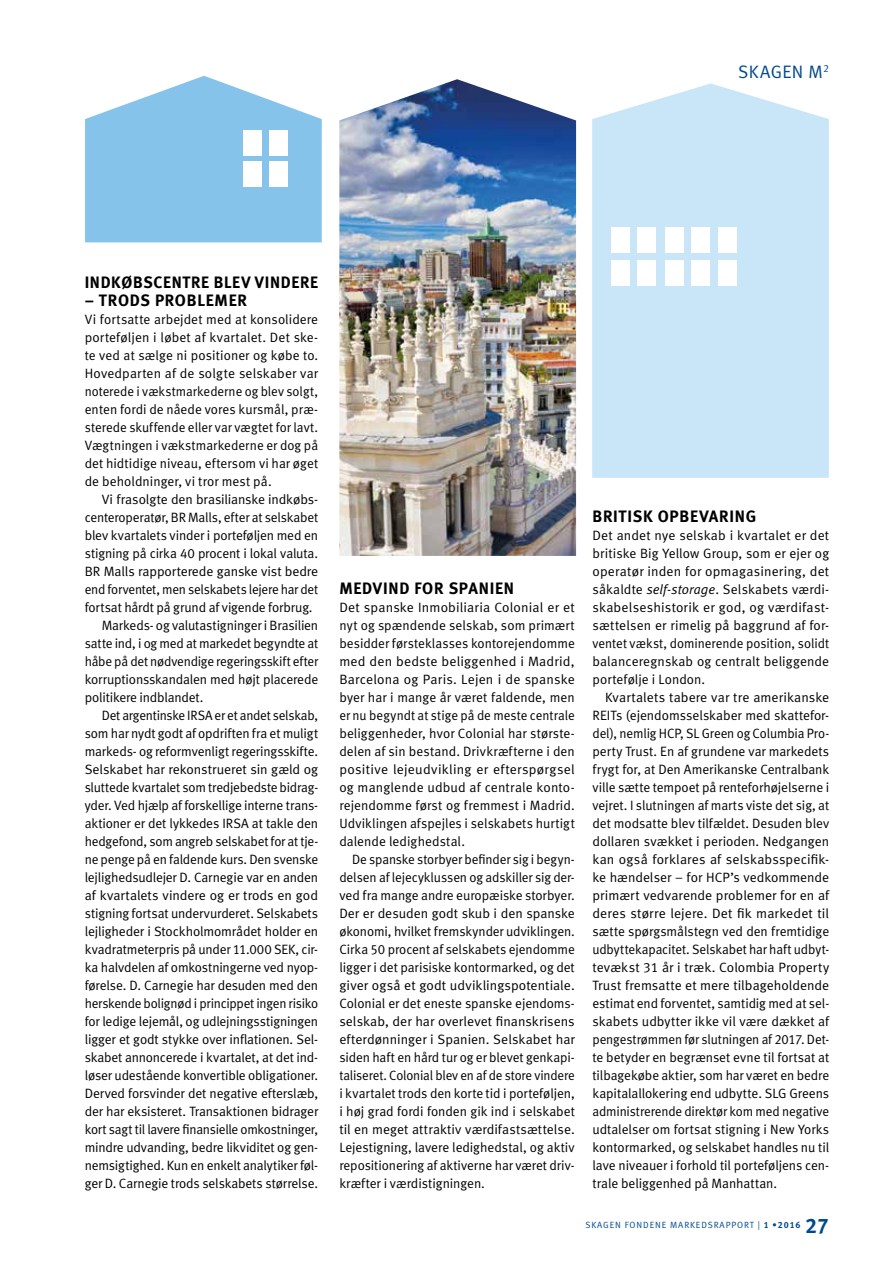
<style>
.page{position:relative;width:893px;height:1263px;background:#fff}
.page>*{position:absolute;margin:0;border:0;box-sizing:border-box;transform-origin:0 0}
.t1{font:21px "Meta Bold LF";color:#00498d}
.t2{font:18px "Meta Normal LF";letter-spacing:.02em;color:#00498d}
.t3{font:16.5px "Meta Bold LF";letter-spacing:.045em;color:#000}
.t4{font:13.5px/18px "Meta Normal LF";letter-spacing:-.01em;color:#000;text-align:justify}
.t5{font:9px "Meta Normal LF";letter-spacing:.1em;color:#00498d}
.s1{font-style:italic}
.s2{font-style:inherit}
.s3{font-family:"Meta Bold LF"}
</style>
<div class="page">
<div style="left:592px;top:83px;width:237px;height:395px;background:#c9e6f9"></div>
<svg style="left:85px;top:76px;width:237px;height:166px"></svg>
<div style="left:244px;top:130px;width:18px;height:26px;background:#fff"></div>
<div style="left:270px;top:130px;width:18px;height:26px;background:#fff"></div>
<div style="left:611px;top:227px;width:18px;height:26px;background:#fff"></div>
<div style="left:637px;top:227px;width:18px;height:26px;background:#fff"></div>
<div style="left:665px;top:227px;width:19px;height:26px;background:#fff"></div>
<div style="left:691px;top:227px;width:19px;height:26px;background:#fff"></div>
<div style="left:718px;top:227px;width:19px;height:26px;background:#fff"></div>
<div style="left:611px;top:260px;width:18px;height:26px;background:#fff"></div>
<div style="left:637px;top:260px;width:18px;height:26px;background:#fff"></div>
<div style="left:665px;top:260px;width:19px;height:26px;background:#fff"></div>
<div style="left:691px;top:260px;width:19px;height:26px;background:#fff"></div>
<div style="left:718px;top:260px;width:19px;height:26px;background:#fff"></div>
<div style="left:244px;top:161px;width:18px;height:26px;background:#fff"></div>
<div style="left:270px;top:161px;width:18px;height:26px;background:#fff"></div>
<img style="left:339px;top:79px;width:237px;height:477px">
<h2 class="t2" style="left:738px;top:61px;width:92px">SKAGEN M<sup>2</sup></h2>
<p class="t3" style="left:85px;top:272px;width:235px">INDKØBSCENTRE BLEV VINDERE</p>
<p class="t3" style="left:85px;top:290px;width:164px">– TRODS PROBLEMER</p>
<p class="t4" style="left:85px;top:310px;width:235px">Vi fortsatte arbejdet med at konsolidere porteføljen i løbet af kvartalet. Det ske&shy;te ved at sælge ni positioner og købe to.<br>Hovedparten af de solgte selskaber var noterede i vækstmarkederne og blev solgt, enten fordi de nåede vores kursmål, præ&shy;sterede skuffende eller var vægtet for lavt.<br>Vægtningen i vækstmarkederne er dog på det hidtidige niveau, eftersom vi har øget de beholdninger, vi tror mest på.</p>
<p class="t4" style="left:102px;top:490px;width:218px">Vi frasolgte den brasilianske indkøbs-</p>
<p class="t4" style="left:85px;top:508px;width:235px">centeroperatør, BR Malls, efter at selskabet</p>
<p class="t4" style="left:85px;top:526px;width:235px">blev kvartalets vinder i porteføljen med en</p>
<p class="t4" style="left:85px;top:544px;width:235px">stigning på cirka 40 procent i lokal valuta.</p>
<p class="t4" style="left:85px;top:562px;width:235px">BR Malls rapporterede ganske vist bedre</p>
<p class="t4" style="left:85px;top:580px;width:235px">end forventet, men selskabets lejere har det</p>
<p class="t4" style="left:85px;top:598px;width:229px">fortsat hårdt på grund af vigende forbrug.</p>
<p class="t4" style="left:102px;top:616px;width:218px">Markeds- og valutastigninger i Brasilien</p>
<p class="t4" style="left:85px;top:634px;width:235px">satte ind, i og med at markedet begyndte at</p>
<p class="t4" style="left:85px;top:652px;width:235px">håbe på det nødvendige regeringsskift efter</p>
<p class="t4" style="left:85px;top:670px;width:235px">korruptionsskandalen med højt placerede</p>
<p class="t4" style="left:85px;top:688px;width:120px">politikere indblandet.</p>
<p class="t4" style="left:102px;top:706px;width:218px">Det argentinske IRSA er et andet selskab,</p>
<p class="t4" style="left:85px;top:724px;width:235px">som har nydt godt af opdriften fra et muligt</p>
<p class="t4" style="left:85px;top:742px;width:235px">markeds- og reformvenligt regeringsskifte.</p>
<p class="t4" style="left:85px;top:760px;width:235px">Selskabet har rekonstrueret sin gæld og</p>
<p class="t4" style="left:85px;top:778px;width:235px">sluttede kvartalet som tredjebedste bidrag-</p>
<p class="t4" style="left:85px;top:796px;width:235px">yder. Ved hjælp af forskellige interne trans-</p>
<p class="t4" style="left:85px;top:814px;width:235px">aktioner er det lykkedes IRSA at takle den</p>
<p class="t4" style="left:85px;top:832px;width:235px">hedgefond, som angreb selskabet for at tje-</p>
<p class="t4" style="left:85px;top:850px;width:235px">ne penge på en faldende kurs. Den svenske</p>
<p class="t4" style="left:85px;top:868px;width:235px">lejlighedsudlejer D. Carnegie var en anden</p>
<p class="t4" style="left:85px;top:886px;width:235px">af kvartalets vindere og er trods en god</p>
<p class="t4" style="left:85px;top:904px;width:235px">stigning fortsat undervurderet. Selskabets</p>
<p class="t4" style="left:85px;top:922px;width:235px">lejligheder i Stockholmområdet holder en</p>
<p class="t4" style="left:85px;top:940px;width:235px">kvadratmeterpris på under 11.000 SEK, cir-</p>
<p class="t4" style="left:85px;top:958px;width:235px">ka halvdelen af omkostningerne ved nyop-</p>
<p class="t4" style="left:85px;top:976px;width:235px">førelse. D. Carnegie har desuden med den</p>
<p class="t4" style="left:85px;top:994px;width:235px">herskende bolignød i princippet ingen risiko</p>
<p class="t4" style="left:85px;top:1012px;width:235px">for ledige lejemål, og udlejningsstigningen</p>
<p class="t4" style="left:85px;top:1030px;width:235px">ligger et godt stykke over inflationen. Sel-</p>
<p class="t4" style="left:85px;top:1048px;width:235px">skabet annoncerede i kvartalet, at det ind-</p>
<p class="t4" style="left:85px;top:1066px;width:235px">løser udestående konvertible obligationer.</p>
<p class="t4" style="left:85px;top:1084px;width:235px">Derved forsvinder det negative efterslæb,</p>
<p class="t4" style="left:85px;top:1102px;width:235px">der har eksisteret. Transaktionen bidrager</p>
<p class="t4" style="left:85px;top:1120px;width:235px">kort sagt til lavere finansielle omkostninger,</p>
<p class="t4" style="left:85px;top:1138px;width:235px">mindre udvanding, bedre likviditet og gen-</p>
<p class="t4" style="left:85px;top:1156px;width:235px">nemsigtighed. Kun en enkelt analytiker føl-</p>
<p class="t4" style="left:85px;top:1174px;width:235px">ger D. Carnegie trods selskabets størrelse.</p>
<p class="t3" style="left:339px;top:578px;width:176px">MEDVIND FOR SPANIEN</p>
<p class="t4" style="left:339px;top:598px;width:237px">Det spanske Inmobiliaria Colonial er et nyt og spændende selskab, som primært besidder førsteklasses kontorejendomme med den bedste beliggenhed i Madrid, Barcelona og Paris. Lejen i de spanske byer har i mange år været faldende, men er nu begyndt at stige på de meste centrale beliggenheder, hvor Colonial har største&shy;delen af sin bestand. Drivkræfterne i den positive lejeudvikling er efterspørgsel og manglende udbud af centrale konto&shy;rejendomme først og fremmest i Madrid.<br>Udviklingen afspejles i selskabets hurtigt dalende ledighedstal.</p>
<p class="t4" style="left:339px;top:850px;width:237px;text-indent:13px">De spanske storbyer befinder sig i begyn&shy;delsen af lejecyklussen og adskiller sig der&shy;ved fra mange andre europæiske storbyer.<br>Der er desuden godt skub i den spanske økonomi, hvilket fremskynder udviklingen.<br>Cirka 50 procent af selskabets ejendomme ligger i det parisiske kontormarked, og det giver også et godt udviklingspotentiale.<br>Colonial er det eneste spanske ejendoms&shy;selskab, der har overlevet finanskrisens efterdønninger i Spanien. Selskabet har siden haft en hård tur og er blevet genkapi&shy;taliseret. Colonial blev en af de store vindere i kvartalet trods den korte tid i porteføljen, i høj grad fordi fonden gik ind i selskabet til en meget attraktiv værdifastsættelse.<br>Lejestigning, lavere ledighedstal, og aktiv repositionering af aktiverne har været driv&shy;kræfter i værdistigningen.</p>
<p class="t3" style="left:592px;top:506px;width:165px">BRITISK OPBEVARING</p>
<p class="t4" style="left:592px;top:526px;width:238px">Det andet nye selskab i kvartalet er det britiske Big Yellow Group, som er ejer og operatør inden for opmagasinering, det såkaldte <span class="s1">self-storage</span>. Selskabets værdi&shy;skabelseshistorik er god, og værdifast&shy;sættelsen er rimelig på baggrund af for&shy;ventet vækst, dominerende position, solidt balanceregnskab og centralt beliggende portefølje i London.</p>
<p class="t4" style="left:592px;top:688px;width:238px;text-indent:13px">Kvartalets tabere var tre amerikanske REITs (ejendomsselskaber med skattefor&shy;del), nemlig HCP, SL Green og Columbia Pro&shy;perty Trust. En af grundene var markedets frygt for, at Den Amerikanske Centralbank ville sætte tempoet på renteforhøjelserne i vejret. I slutningen af marts viste det sig, at det modsatte blev tilfældet. Desuden blev dollaren svækket i perioden. Nedgangen kan også forklares af selskabsspecifik&shy;ke hændelser – for HCP’s vedkommende primært vedvarende problemer for en af deres større lejere. Det fik markedet til sætte spørgsmålstegn ved den fremtidige udbyttekapacitet. Selskabet har haft udbyt&shy;tevækst 31 år i træk. Colombia Property Trust fremsatte et mere tilbageholdende estimat end forventet, samtidig med at sel&shy;skabets udbytter ikke vil være dækket af pengestrømmen før slutningen af 2017. Det&shy;te betyder en begrænset evne til fortsat at tilbagekøbe aktier, som har været en bedre kapitalallokering end udbytte. SLG Greens administrerende direktør kom med negative udtalelser om fortsat stigning i New Yorks kontormarked, og selskabet handles nu til lave niveauer i forhold til porteføljens cen&shy;trale beliggenhed på Manhattan.</p>
<p class="t5" style="left:585px;top:1220px;width:217px"><span class="s2">SKAGEN F</span>ONDENE <span class="s2">MAR</span>KEDSRAPPORT <span class="s2">|</span> <span class="s3">1 •2016</span></p>
<h1 class="t1" style="left:805px;top:1212px;width:25px">27</h1>
</div>
